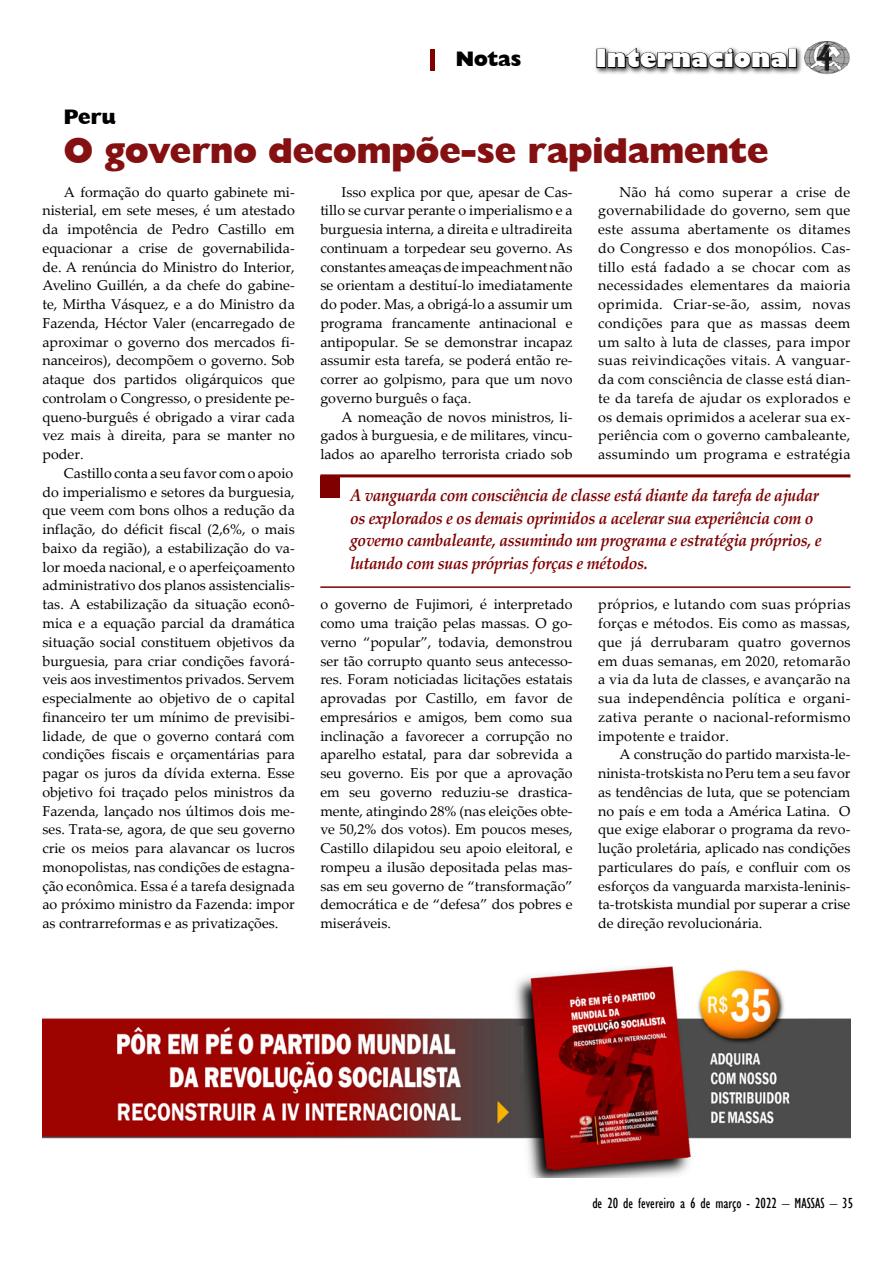
<style>
.page{position:relative;width:893px;height:1263px;background:#fff}
.page>*{position:absolute;margin:0;border:0;box-sizing:border-box;transform-origin:0 0}
.t1{font:800 36px "Humanist 521 BT";color:#851012}
.t2{font:800 24px "Gill Sans";color:#fff}
.t3{font:800 21px "Humanist 521 BT";color:#000}
.t4{font:italic 700 17.25px/22.5px "Palatino Linotype";letter-spacing:-.02em;color:#800000;scale:.91 1}
.t5{font:condensed 15px "Gill Sans";color:#000}
.t6{font:14.25px/18.8px "Palatino Linotype";color:#000;text-align:justify}
</style>
<div class="page">
<img style="left:805px;top:42px;width:45px;height:33px">
<div style="left:593px;top:44px;width:211px;height:31px;background:#000;opacity:.75"></div>
<div style="left:596px;top:49px;width:10px;height:19px;border:2px solid #000"></div>
<svg style="left:607px;top:46px;width:181px;height:23px"></svg>
<div style="left:788px;top:49px;width:9px;height:19px;border:2px solid #000"></div>
<hr style="left:430px;top:49px;width:4px;height:22px;background:#800000">
<hr style="left:320px;top:474px;width:530px;height:3px;background:#800000">
<div style="left:320px;top:476px;width:19px;height:22px;background:#800000"></div>
<hr style="left:320px;top:586px;width:530px;height:2px;background:#800000">
<img style="left:43px;top:965px;width:807px;height:212px">
<h3 class="t3" style="left:456px;top:46px;width:67px">Notas</h3>
<h2 class="t2" style="left:595px;top:43px;width:204px">Internacional</h2>
<h3 class="t3" style="left:64px;top:103px;width:53px">Peru</h3>
<h1 class="t1" style="left:64px;top:128px;width:706px">O governo decompõe-se rapidamente</h1>
<p class="t6" style="left:43px;top:182px;width:254px;text-indent:21px">A formação do quarto gabinete mi&shy;nisterial, em sete meses, é um atestado da impotência de Pedro Castillo em equacionar a crise de governabilida&shy;de. A renúncia do Ministro do Interior, Avelino Guillén, a da chefe do gabine&shy;te, Mirtha Vásquez, e a do Ministro da Fazenda, Héctor Valer (encarregado de aproximar o governo dos mercados fi&shy;nanceiros), decompõem o governo. Sob ataque dos partidos oligárquicos que controlam o Congresso, o presidente pe&shy;queno-burguês é obrigado a virar cada vez mais à direita, para se manter no poder.</p>
<p class="t6" style="left:43px;top:463px;width:254px;text-indent:21px">Castillo conta a seu favor com o apoio do imperialismo e setores da burguesia, que veem com bons olhos a redução da inflação, do déficit fiscal (2,6%, o mais baixo da região), a estabilização do va&shy;lor moeda nacional, e o aperfeiçoamento administrativo dos planos assistencialis&shy;tas. A estabilização da situação econô&shy;mica e a equação parcial da dramática situação social constituem objetivos da burguesia, para criar condições favorá&shy;veis aos investimentos privados. Servem especialmente ao objetivo de o capital financeiro ter um mínimo de previsibi&shy;lidade, de que o governo contará com condições fiscais e orçamentárias para pagar os juros da dívida externa. Esse objetivo foi traçado pelos ministros da Fazenda, lançado nos últimos dois me&shy;ses. Trata-se, agora, de que seu governo crie os meios para alavancar os lucros monopolistas, nas condições de estagna&shy;ção econômica. Essa é a tarefa designada ao próximo ministro da Fazenda: impor as contrarreformas e as privatizações.</p>
<p class="t6" style="left:598px;top:182px;width:254px;text-indent:21px">Não há como superar a crise de governabilidade do governo, sem que este assuma abertamente os ditames do Congresso e dos monopólios. Cas&shy;tillo está fadado a se chocar com as necessidades elementares da maioria oprimida. Criar-se-ão, assim, novas condições para que as massas deem um salto à luta de classes, para impor suas reivindicações vitais. A vanguar&shy;da com consciência de classe está dian&shy;te da tarefa de ajudar os explorados e os demais oprimidos a acelerar sua ex&shy;periência com o governo cambaleante, assumindo um programa e estratégia</p>
<p class="t6" style="left:320px;top:182px;width:254px;text-indent:21px">Isso explica por que, apesar de Cas&shy;tillo se curvar perante o imperialismo e a burguesia interna, a direita e ultradireita continuam a torpedear seu governo. As constantes ameaças de impeachment não se orientam a destituí-lo imediatamente do poder. Mas, a obrigá-lo a assumir um programa francamente antinacional e antipopular. Se se demonstrar incapaz assumir esta tarefa, se poderá então re&shy;correr ao golpismo, para que um novo governo burguês o faça.</p>
<p class="t6" style="left:320px;top:407px;width:254px;text-indent:21px">A nomeação de novos ministros, li&shy;gados à burguesia, e de militares, vincu&shy;lados ao aparelho terrorista criado sob</p>
<p class="t4" style="left:350px;top:484px;width:520px">A vanguarda com consciência de classe está diante da tarefa de ajudar os explorados e os demais oprimidos a acelerar sua experiência com o governo cambaleante, assumindo um programa e estratégia próprios, e lutando com suas próprias forças e métodos.</p>
<p class="t6" style="left:320px;top:594px;width:254px">o governo de Fujimori, é interpretado como uma traição pelas massas. O go&shy;verno “popular”, todavia, demonstrou ser tão corrupto quanto seus antecesso&shy;res. Foram noticiadas licitações estatais aprovadas por Castillo, em favor de empresários e amigos, bem como sua inclinação a favorecer a corrupção no aparelho estatal, para dar sobrevida a seu governo. Eis por que a aprovação em seu governo reduziu-se drastica&shy;mente, atingindo 28% (nas eleições obte&shy;ve 50,2% dos votos). Em poucos meses, Castillo dilapidou seu apoio eleitoral, e rompeu a ilusão depositada pelas mas&shy;sas em seu governo de “transformação” democrática e de “defesa” dos pobres e miseráveis.</p>
<p class="t6" style="left:598px;top:594px;width:254px">próprios, e lutando com suas próprias forças e métodos. Eis como as massas, que já derrubaram quatro governos em duas semanas, em 2020, retomarão a via da luta de classes, e avançarão na sua independência política e organi&shy;zativa perante o nacional-reformismo impotente e traidor.</p>
<p class="t6" style="left:598px;top:744px;width:254px;text-indent:21px">A construção do partido marxista-le&shy;ninista-trotskista no Peru tem a seu favor as tendências de luta, que se potenciam no país e em toda a América Latina. O que exige elaborar o programa da revo&shy;lução proletária, aplicado nas condições particulares do país, e confluir com os esforços da vanguarda marxista-leninis&shy;ta-trotskista mundial por superar a crise de direção revolucionária.</p>
<p class="t5" style="left:592px;top:1194px;width:256px">de 20 de fevereiro a 6 de março - 2022 – MASSAS – 35</p>
</div>
